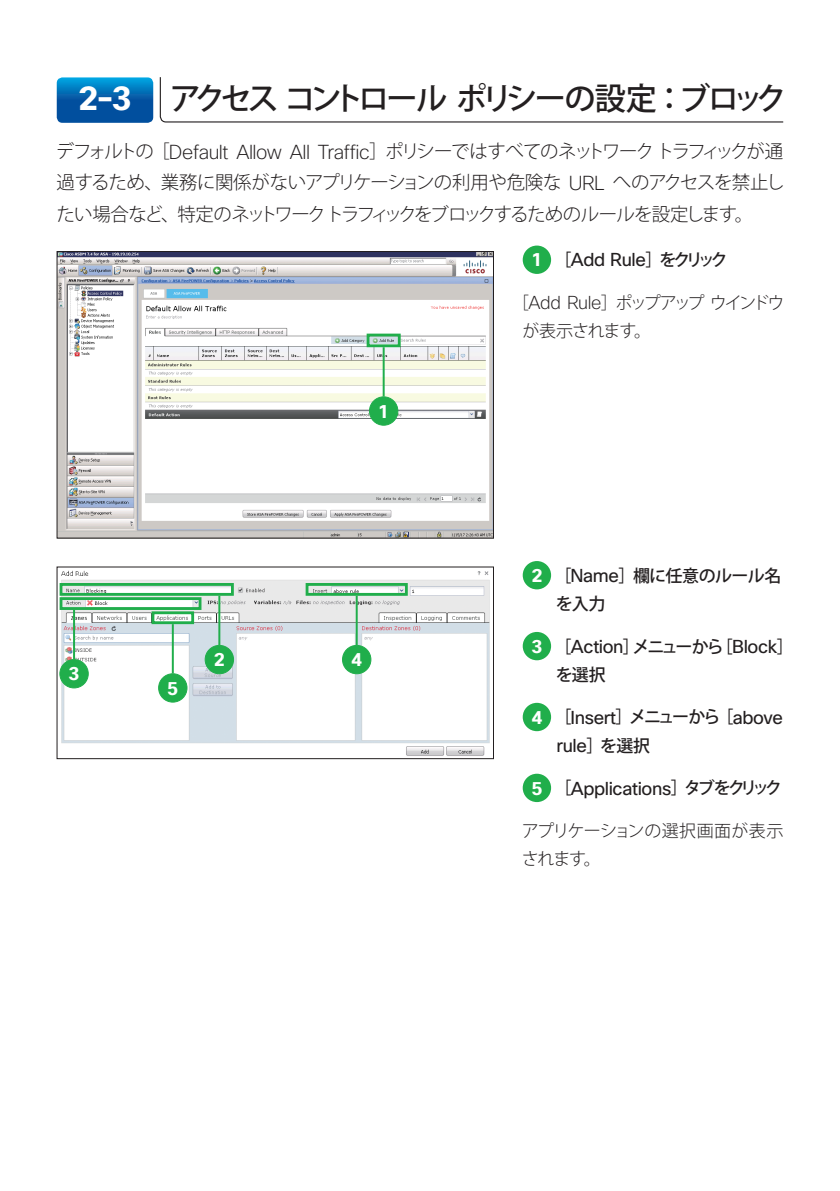
<style>
.page{position:relative;width:840px;height:1191px;background:#fff}
.page>*{position:absolute;margin:0;border:0;box-sizing:border-box;transform-origin:0 0}
.t1{font:500 31.2px "Koz Go Pro";letter-spacing:-.13em;color:#231f20}
.t2{font:300 18.4px/31.2px "Koz Go Pro";letter-spacing:-.085em;color:#231f20;text-align:justify}
.t3{font:700 18.4px "Cisco Sans";color:#fff}
.t4{font:18.2px/28.4px "Cisco Sans";letter-spacing:-.02em;color:#231f20}
.t5{font:500 17px/28.4px "Koz Go Pro";letter-spacing:-.05em;color:#231f20}
.t6{font:300 17px/28.4px "Koz Go Pro";letter-spacing:-.095em;color:#231f20}
.t7{font:300 17px/28.4px "Koz Go Pro";letter-spacing:-.04em;color:#231f20}
.s1{font-family:"Cisco Sans";font-weight:700;font-size:33.4px;color:#fff}
.s2{font-family:"Cisco Sans";font-weight:200;font-size:19.8px}
.s3{font-family:"Cisco Sans";font-weight:700;font-size:18.4px;color:#fff}
.s4{font-family:"Cisco Sans";font-weight:400;font-size:18.2px}
.s5{font-family:"Cisco Sans";font-weight:200;font-size:18.2px}
.s6{font-weight:700;font-size:18.4px;color:#fff}
.s7{font-family:"Koz Go Pro";font-weight:500;font-size:17px}
</style>
<div class="page">
<img style="left:59px;top:570px;width:431px;height:186px">
<div style="left:57px;top:567px;width:436px;height:192px;border:1px solid #231f20"></div>
<div style="left:60px;top:583px;width:174px;height:13px;border:3px solid #20ae4b"></div>
<div style="left:305px;top:583px;width:102px;height:13px;border:3px solid #20ae4b"></div>
<div style="left:60px;top:597px;width:141px;height:13px;border:3px solid #20ae4b"></div>
<hr style="left:172px;top:624px;width:2px;height:49px;background:#20ae4b">
<div style="left:158px;top:674px;width:29px;height:28px;background:#20ae4b;border-radius:50%"></div>
<div style="left:158px;top:673px;width:29px;height:29px;border:1px solid #20ae4b;border-radius:50%"></div>
<hr style="left:218px;top:596px;width:2px;height:49px;background:#20ae4b">
<div style="left:205px;top:645px;width:28px;height:29px;background:#20ae4b;border-radius:50%"></div>
<div style="left:205px;top:645px;width:29px;height:29px;border:1px solid #20ae4b;border-radius:50%"></div>
<hr style="left:73px;top:610px;width:2px;height:49px;background:#20ae4b">
<div style="left:60px;top:659px;width:28px;height:29px;background:#20ae4b;border-radius:50%"></div>
<div style="left:60px;top:659px;width:28px;height:29px;border:1px solid #20ae4b;border-radius:50%"></div>
<hr style="left:355px;top:596px;width:2px;height:49px;background:#20ae4b">
<div style="left:342px;top:645px;width:28px;height:29px;background:#20ae4b;border-radius:50%"></div>
<div style="left:342px;top:645px;width:29px;height:29px;border:1px solid #20ae4b;border-radius:50%"></div>
<div style="left:522px;top:561px;width:28px;height:28px;background:#20ae4b;border-radius:50%"></div>
<div style="left:522px;top:632px;width:28px;height:28px;background:#20ae4b;border-radius:50%"></div>
<div style="left:522px;top:703px;width:28px;height:28px;background:#20ae4b;border-radius:50%"></div>
<div style="left:522px;top:773px;width:28px;height:29px;background:#20ae4b;border-radius:50%"></div>
<div style="left:151px;top:611px;width:43px;height:13px;border:3px solid #20ae4b"></div>
<img style="left:59px;top:253px;width:432px;height:283px">
<div style="left:57px;top:251px;width:436px;height:287px;border:1px solid #231f20"></div>
<div style="left:366px;top:333px;width:34px;height:14px;border:3px solid #20ae4b"></div>
<hr style="left:382px;top:347px;width:2px;height:49px;background:#20ae4b">
<div style="left:369px;top:397px;width:28px;height:28px;background:#20ae4b;border-radius:50%"></div>
<div style="left:369px;top:396px;width:29px;height:29px;border:1px solid #20ae4b;border-radius:50%"></div>
<div style="left:522px;top:245px;width:28px;height:29px;background:#20ae4b;border-radius:50%"></div>
<svg style="left:57px;top:77px;width:96px;height:46px;background:#0668b0"></svg>
<svg style="left:159px;top:77px;width:624px;height:46px"></svg>
<h1 class="t1" style="left:78px;top:78px;width:710px"><span class="s1">2-3</span> アクセスコントロールポリシーの設定：ブロック</h1>
<p class="t2" style="left:56px;top:136px;width:729px">デフォルトの［<span class="s2">Default Allow All Traffic</span>］ポリシーではすべてのネットワークトラフィックが通過するため、業務に関係がないアプリケーションの利用や危険な <span class="s2">URL</span> へのアクセスを禁止したい場合など、特定のネットワークトラフィックをブロックするためのルールを設定します。</p>
<p class="t3" style="left:68px;top:662px;width:13px">3</p>
<p class="t3" style="left:167px;top:676px;width:13px">5</p>
<p class="t3" style="left:214px;top:648px;width:13px">2</p>
<p class="t3" style="left:378px;top:399px;width:13px">1</p>
<p class="t3" style="left:351px;top:648px;width:13px">4</p>
<p class="t5" style="left:531px;top:247px;width:198px"><span class="s3">1</span> ［<span class="s4">Add Rule</span>］をクリック</p>
<p class="t6" style="left:522px;top:288px;width:263px;text-indent:-10px">［<span class="s5">Add Rule</span>］ポップアップウインドウが表示されます。</p>
<p class="t5" style="left:555px;top:562px;width:227px;text-indent:-24px"><span class="s3">2</span> ［<span class="s4">Name</span>］欄に任意のルール名を入力</p>
<p class="t4" style="left:531px;top:633px;width:264px"><span class="s6">3</span> <span class="s7">［</span>Action<span class="s7">］メニューから［</span>Block<span class="s7">］</span></p>
<p class="t5" style="left:555px;top:661px;width:51px">を選択</p>
<p class="t4" style="left:556px;top:703px;width:228px;text-indent:-25px"><span class="s6">4</span> <span class="s7">［</span>Insert<span class="s7">］メニューから［</span>above rule<span class="s7">］を選択</span></p>
<p class="t4" style="left:531px;top:774px;width:252px"><span class="s6">5</span> <span class="s7">［</span>Applications<span class="s7">］タブをクリック</span></p>
<p class="t7" style="left:521px;top:816px;width:263px">アプリケーションの選択画面が表示されます。</p>
</div>
